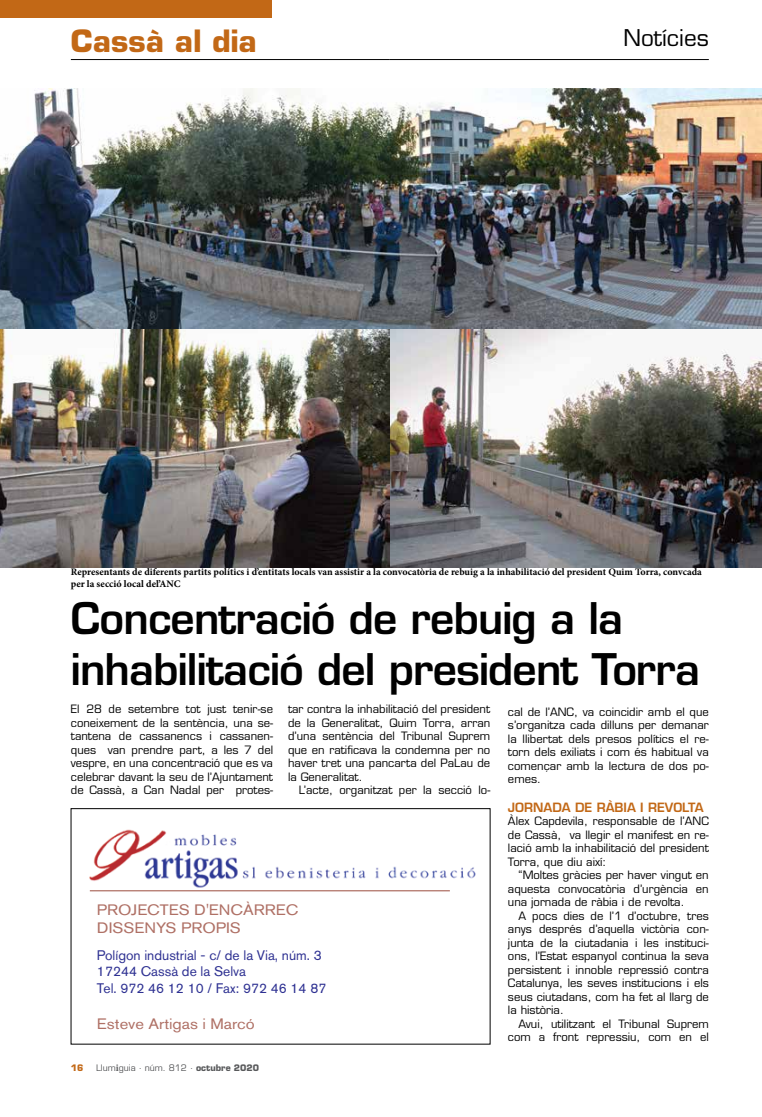
<style>
.page{position:relative;width:762px;height:1117px;background:#fff}
.page>*{position:absolute;margin:0;border:0;box-sizing:border-box;transform-origin:0 0}
.t1{font:600 42.5px/51px "Eurostile LT Std";letter-spacing:-.02em;color:#000}
.t2{font:700 30px "Eurostile LT Std";color:#c26816}
.t3{font:22.5px "Eurostile LT Std";color:#000}
.t4{font:15px/18px "Akzidenz Grotesk BQ";color:#af7065;scale:1.1 1}
.t5{font:13.75px/16.5px "Akzidenz Grotesk BQ";color:#2e3192}
.t6{font:600 12.5px "Eurostile LT Std";color:#c26816}
.t7{font:11.25px/13.5px "Eurostile LT Std";color:#000;text-align:justify}
.t8{font:700 10px/12px "Minion Pro";color:#000}
.t9{font:8.75px "Eurostile LT Std";color:#58595b}
.t10{font:700 8.75px "Eurostile LT Std";color:#c26816}
.s1{font-family:"Minion Pro";font-weight:700;font-size:10px}
.s2{font-weight:700}
</style>
<div class="page">
<hr style="left:71px;top:59px;width:319px;height:1px;background:#000">
<hr style="left:390px;top:59px;width:319px;height:1px;background:#000">
<div style="left:0;top:0;width:272px;height:18px;background:#c26816"></div>
<img style="left:0;top:89px;width:762px;height:478px">
<img style="left:89px;top:829px;width:387px;height:62px">
<hr style="left:90px;top:889px;width:360px;height:2px;background:#af7065">
<div style="left:71px;top:808px;width:419px;height:236px;border:1px solid #000"></div>
<h2 class="t2" style="left:71px;top:22px;width:187px">Cassà al dia</h2>
<h3 class="t3" style="left:623px;top:24px;width:87px">Notícies</h3>
<p class="t8" style="left:71px;top:565px;width:632px">Representants de diferents partits polítics i d’entitats locals van assistir a la convocatòria de rebuig a la inhabilitació del president Quim Torra, convcada per la secció local del’ANC</p>
<h1 class="t1" style="left:71px;top:592px;width:630px">Concentració de rebuig a la inhabilitació del president Torra</h1>
<p class="t7" style="left:71px;top:702px;width:204px">El 28 de setembre tot just tenir-se coneixement de la sentència, una se&shy;tantena de cassanencs i cassanen&shy;ques van prendre part, a les 7 del vespre, en una concentració que es va celebrar davant la seu de l’Ajuntament de Cassà, a Can Nadal per protes-</p>
<p class="t7" style="left:288px;top:702px;width:204px">tar contra la inhabilitació del president de la Generalitat, Quim Torra, arran d’una sentència del Tribunal Suprem que en ratificava la condemna per no haver tret una pancarta del PaLau de la Generalitat.</p>
<p class="t7" style="left:508px;top:704px;width:202px">cal de l’ANC, va coincidir amb el que s’organitza cada dilluns per demanar la llibertat dels presos polítics el re&shy;torn dels exiliats i com és habitual va començar amb la lectura de dos po&shy;emes.</p>
<p class="t6" style="left:508px;top:799px;width:197px">JORNADA DE RÀBIA I REVOLTA</p>
<p class="t7" style="left:508px;top:814px;width:202px">Àlex Capdevila, responsable de l’ANC de Cassà, va llegir el manifest en re&shy;lació amb la inhabilitació del president Torra, que diu així:</p>
<p class="t7" style="left:508px;top:868px;width:202px;text-indent:11px">“Moltes gràcies per haver vingut en aquesta convocatòria d’urgència en una jornada de ràbia i de revolta.</p>
<p class="t7" style="left:508px;top:908px;width:202px;text-indent:11px">A pocs dies de l’1 d’octubre, tres anys després d’aquella victòria con&shy;junta de la ciutadania i les instituci&shy;ons, l’Estat espanyol continua la seva persistent i innoble repressió contra Catalunya, les seves institucions i els seus ciutadans, com ha fet al llarg de la història.</p>
<p class="t7" style="left:508px;top:1016px;width:202px;text-align:right">Avui, utilitzant el Tribunal Suprem com a front repressiu, com en el</p>
<p class="t7" style="left:299px;top:783px;width:193px">L’acte, organitzat per la secció lo-</p>
<h3 class="t4" style="left:97px;top:900px;width:185px">PROJECTES D'ENCÀRREC<br>DISSENYS PROPIS</h3>
<p class="t5" style="left:97px;top:946px;width:231px">Polígon industrial - c/ de la Via, núm. 3<br>17244 Cassà de la Selva<br>Tel. 972 46 12 10 / Fax: 972 46 14 87</p>
<h3 class="t4" style="left:97px;top:1014px;width:145px">Esteve Artigas i Marcó</h3>
<p class="t10" style="left:71px;top:1062px;width:14px">16</p>
<p class="t9" style="left:96px;top:1062px;width:164px">Llum<span class="s1">i</span>guia · núm. 812 · <span class="s2">octubre 2020</span></p>
</div>
